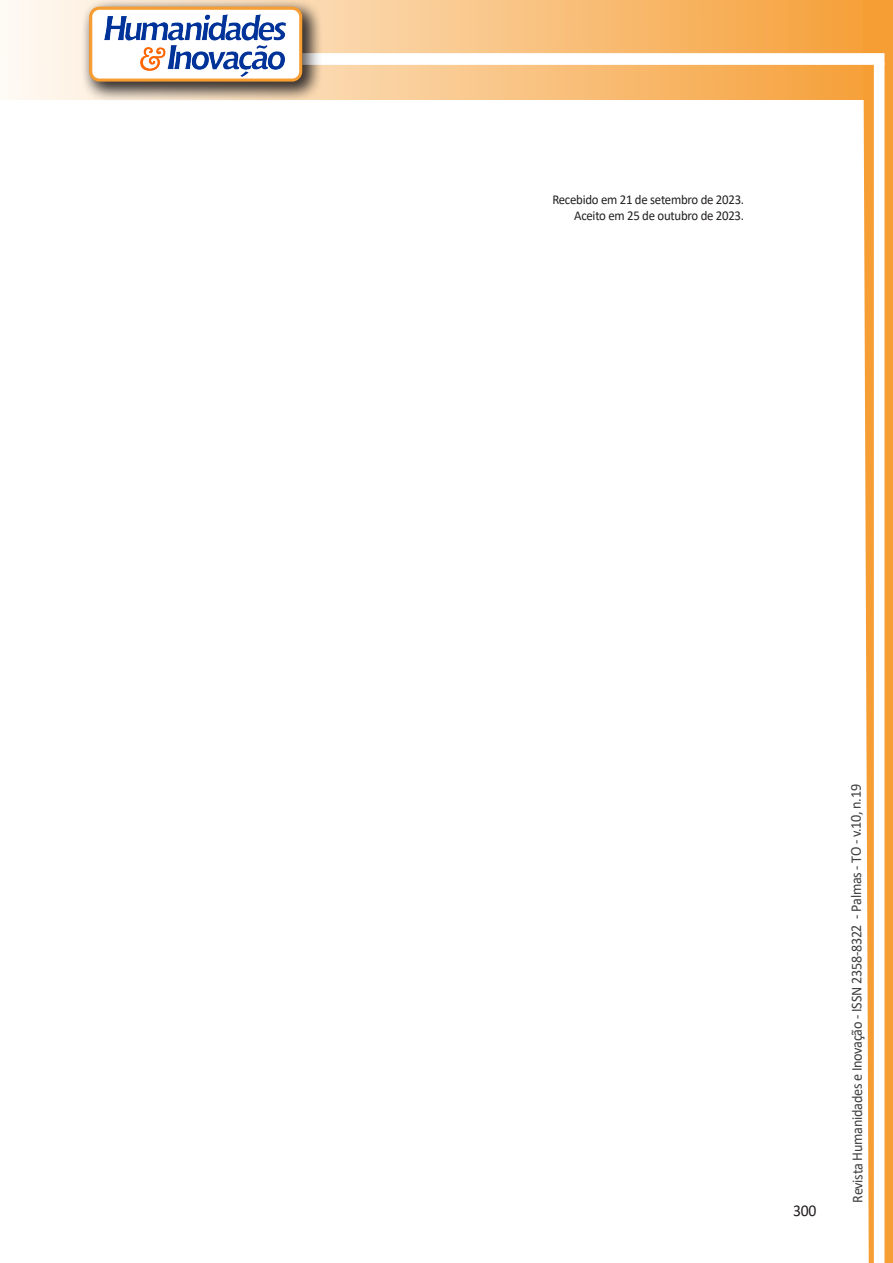
<style>
.page{position:relative;width:893px;height:1263px;background:#fff}
.page>*{position:absolute;margin:0;border:0;box-sizing:border-box;transform-origin:0 0}
.t1{font:16.5px "Calibri";color:#231f20;scale:.95 1}
.t2{font:15px "Calibri";letter-spacing:-.025em;color:#3e3e3f;scale:.95 1}
.texto{font:13.5px "Calibri";letter-spacing:-.02em;color:#231f20;scale:.95 1}
</style>
<div class="page">
<svg style="left:5px;top:0;width:858px;height:100px;background:#f9c484"></svg>
<div style="left:302px;top:53px;width:582px;height:12px;background:#fff;border:2px solid #fff"></div>
<svg style="left:863px;top:0;width:30px;height:1263px"></svg>
<div style="left:81px;top:0;width:241px;height:102px;background:#231f20;opacity:.75"></div>
<div style="left:91px;top:8px;width:210px;height:72px;background:#fff;border-radius:9px"></div>
<img style="left:104px;top:14px;width:181px;height:62px">
<div style="left:89px;top:7px;width:213px;height:75px;border:3px solid #f69e34;border-radius:9px"></div>
<p class="texto" style="left:552px;top:190px;width:203px">Recebido em 21 de setembro de 2023.</p>
<p class="texto" style="left:574px;top:207px;width:180px">Aceito em 25 de outubro de 2023.</p>
<p class="t1" style="left:793px;top:1199px;width:26px">300</p>
<p class="t2" style="left:846px;top:1203px;width:442px;rotate:-90deg">Revista Humanidades e Inovação - ISSN 2358-8322 - Palmas - TO - v.10, n.19</p>
</div>
